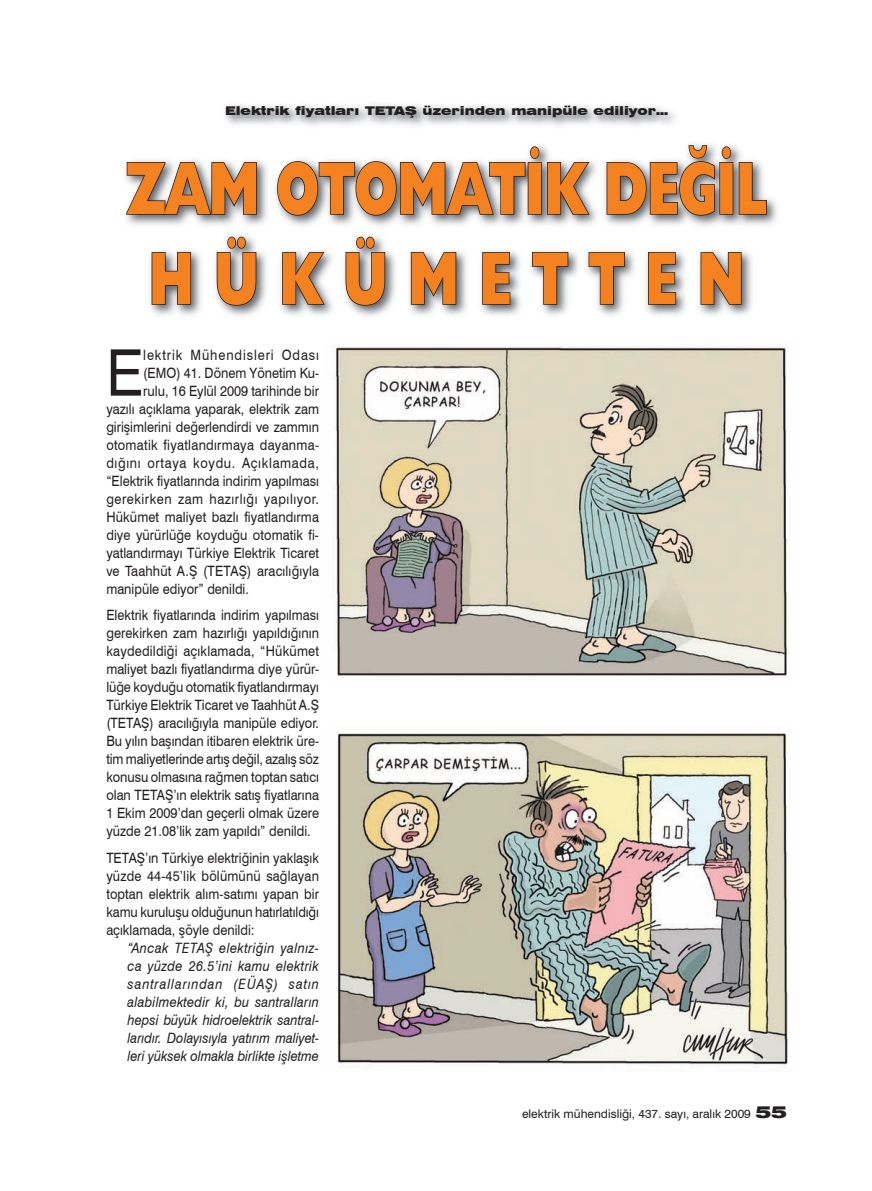
<style>
.page{position:relative;width:872px;height:1191px;background:#fff}
.page>*{position:absolute;margin:0;border:0;box-sizing:border-box;transform-origin:0 0}
.t1{font:800 75px/90px "Humanist 521 BT";color:#f58220;scale:.7 1}
.t2{font:64.2px "Swiss 721 BT";color:#231f20;scale:.9 1}
.t3{font:14.25px/18px "Swiss 721 BT";color:#231f20;text-align:justify;scale:.9 1}
.t4{font:italic 14.25px/18px "Swiss 721 BT";color:#231f20;text-align:justify;scale:.9 1}
.t5{font:14.25px "Swiss 721 BT";letter-spacing:.04em;color:#231f20;scale:.9 1}
.t6{font:14.25px "Swiss 721 BT";letter-spacing:.02em;color:#231f20;scale:.9 1}
.t7{font:14.25px "Swiss 721 BT";letter-spacing:.05em;color:#231f20;scale:.9 1}
.t8{font:14.25px "Swiss 721 BT";letter-spacing:.07em;color:#231f20;scale:.9 1}
.t9{font:900 expanded 12px "Swiss 721 BT";color:#231f20}
.t10{font:12px "Swiss 721 BT";color:#231f20}
.s1{font-weight:900;font-stretch:expanded;font-size:16.5px}
</style>
<div class="page">
<img style="left:126px;top:104px;width:451px;height:212px">
<img style="left:577px;top:105px;width:200px;height:210px">
<svg style="left:125px;top:161px;width:133px;height:55px;background:#8d8e90"></svg>
<svg style="left:276px;top:145px;width:315px;height:71px"></svg>
<svg style="left:606px;top:144px;width:161px;height:72px"></svg>
<svg style="left:151px;top:251px;width:41px;height:54px;background:#858588"></svg>
<svg style="left:216px;top:236px;width:41px;height:70px;background:#97989a"></svg>
<svg style="left:281px;top:251px;width:45px;height:54px;background:#8c8c8f"></svg>
<svg style="left:345px;top:236px;width:41px;height:70px;background:#97989a"></svg>
<svg style="left:410px;top:251px;width:47px;height:54px;background:#848487"></svg>
<svg style="left:481px;top:251px;width:30px;height:54px;background:#818183"></svg>
<svg style="left:531px;top:251px;width:38px;height:54px"></svg>
<svg style="left:588px;top:251px;width:37px;height:54px"></svg>
<svg style="left:647px;top:251px;width:30px;height:54px;background:#7f7f82"></svg>
<svg style="left:700px;top:251px;width:42px;height:54px;background:#7f7f81"></svg>
<img style="left:337px;top:733px;width:451px;height:335px">
<img style="left:333px;top:345px;width:454px;height:333px">
<p class="t9" style="left:225px;top:104px;width:444px">Elektrik fiyatları TETAŞ üzerinden manipüle ediliyor…</p>
<h1 class="t1" style="left:127px;top:142px;width:915px">ZAM OTOMATİK DEĞİL<br>HÜKÜMETTEN</h1>
<h2 class="t2" style="left:106px;top:334px;width:43px">E</h2>
<p class="t8" style="left:143px;top:346px;width:197px">lektrik Mühendisleri Odası</p>
<p class="t3" style="left:143px;top:363px;width:197px">(EMO) 41. Dönem Yönetim Ku-</p>
<p class="t3" style="left:143px;top:381px;width:197px">rulu, 16 Eylül 2009 tarihinde bir</p>
<p class="t3" style="left:106px;top:399px;width:238px">yazılı açıklama yaparak, elektrik zam</p>
<p class="t3" style="left:106px;top:417px;width:238px">girişimlerini değerlendirdi ve zammın</p>
<p class="t6" style="left:106px;top:436px;width:238px">otomatik fiyatlandırmaya dayanma-</p>
<p class="t7" style="left:106px;top:454px;width:238px">dığını ortaya koydu. Açıklamada,</p>
<p class="t3" style="left:106px;top:471px;width:238px">“Elektrik fiyatlarında indirim yapılması</p>
<p class="t5" style="left:106px;top:490px;width:238px">gerekirken zam hazırlığı yapılıyor.</p>
<p class="t3" style="left:106px;top:507px;width:238px">Hükümet maliyet bazlı fiyatlandırma</p>
<p class="t3" style="left:106px;top:525px;width:238px">diye yürürlüğe koyduğu otomatik fi-</p>
<p class="t3" style="left:106px;top:543px;width:238px">yatlandırmayı Türkiye Elektrik Ticaret</p>
<p class="t3" style="left:106px;top:561px;width:238px">ve Taahhüt A.Ş (TETAŞ) aracılığıyla</p>
<p class="t3" style="left:106px;top:579px;width:160px">manipüle ediyor” denildi.</p>
<p class="t3" style="left:106px;top:606px;width:238px">Elektrik fiyatlarında indirim yapılması gerekirken zam hazırlığı yapıldığının kaydedildiği açıklamada, “Hükümet maliyet bazlı fiyatlandırma diye yürür&shy;lüğe koyduğu otomatik fiyatlandırmayı Türkiye Elektrik Ticaret ve Taahhüt A.Ş (TETAŞ) aracılığıyla manipüle ediyor.<br>Bu yılın başından itibaren elektrik üre&shy;tim maliyetlerinde artış değil, azalış söz konusu olmasına rağmen toptan satıcı olan TETAŞ’ın elektrik satış fiyatlarına 1 Ekim 2009’dan geçerli olmak üzere yüzde 21.08’lik zam yapıldı” denildi.</p>
<p class="t3" style="left:106px;top:848px;width:238px">TETAŞ’ın Türkiye elektriğinin yaklaşık yüzde 44-45’lik bölümünü sağlayan toptan elektrik alım-satımı yapan bir kamu kuruluşu olduğunun hatırlatıldığı açıklamada, şöyle denildi:</p>
<p class="t4" style="left:128px;top:938px;width:214px">“Ancak TETAŞ elektriğin yalnız&shy;ca yüzde 26.5’ini kamu elektrik santrallarından (EÜAŞ) satın alabilmektedir ki, bu santralların hepsi büyük hidroelektrik santral&shy;larıdır. Dolayısıyla yatırım maliyet&shy;leri yüksek olmakla birlikte işletme</p>
<p class="t10" style="left:522px;top:1106px;width:266px">elektrik mühendisliği, 437. sayı, aralık 2009 <span class="s1">55</span></p>
</div>
